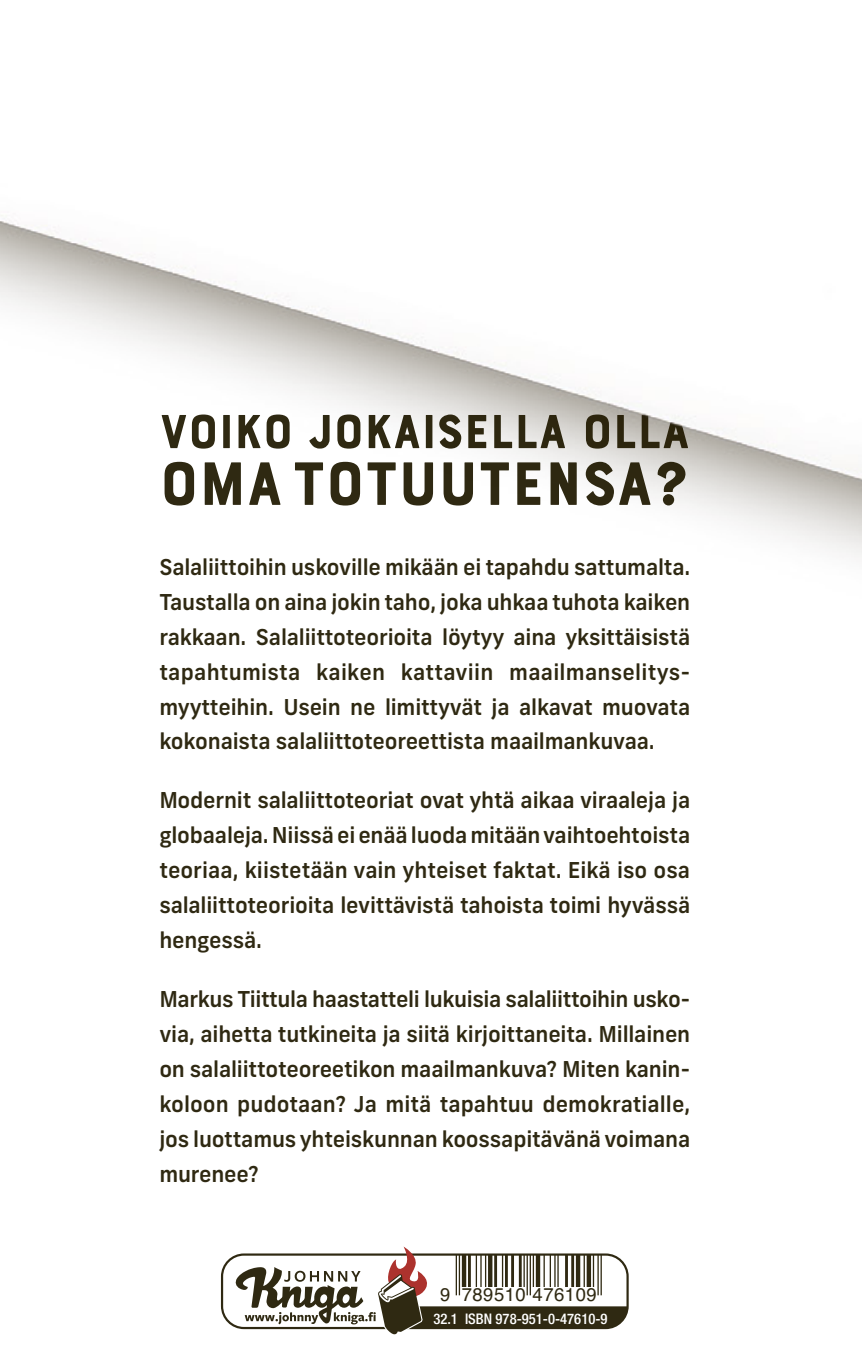
<style>
.page{position:relative;width:862px;height:1372px;background:#fff}
.page>*{position:absolute;margin:0;border:0;box-sizing:border-box;transform-origin:0 0}
.t1{font:64.35px "Bourton Base";letter-spacing:-.01em;color:#2f2912}
.t2{font:50.18px "Bourton Base";letter-spacing:-.01em;color:#2f2912}
.t3{font:500 21.82px/34.9px "Frank New";letter-spacing:-.01em;color:#2f2912;text-align:justify}
.t4{font:18.45px "Helvetica";letter-spacing:.025em;color:#2f2912}
.t5{font:500 condensed 14.62px "Helvetica Neue LT Std";color:#fff}
</style>
<div class="page">
<img style="left:0;top:215px;width:861px;height:1107px">
<div style="left:217px;top:1249px;width:414px;height:83px;border:9px solid #fff;border-radius:22px"></div>
<svg style="left:234px;top:1246px;width:393px;height:89px"></svg>
<hr style="left:455px;top:1254px;width:1px;height:41px;background:#2f2912">
<hr style="left:458px;top:1254px;width:2px;height:41px;background:#2f2912">
<div style="left:461px;top:1254px;width:5px;height:32px;background:#2f2912"></div>
<hr style="left:467px;top:1254px;width:3px;height:32px;background:#2f2912">
<hr style="left:475px;top:1254px;width:1px;height:32px;background:#2f2912">
<hr style="left:480px;top:1254px;width:1px;height:32px;background:#2f2912">
<hr style="left:484px;top:1254px;width:2px;height:32px;background:#2f2912">
<div style="left:487px;top:1254px;width:5px;height:32px;background:#2f2912"></div>
<hr style="left:494px;top:1254px;width:3px;height:32px;background:#2f2912">
<hr style="left:501px;top:1254px;width:2px;height:32px;background:#2f2912">
<hr style="left:504px;top:1254px;width:3px;height:32px;background:#2f2912">
<hr style="left:511px;top:1254px;width:2px;height:32px;background:#2f2912">
<hr style="left:518px;top:1254px;width:3px;height:32px;background:#2f2912">
<hr style="left:523px;top:1254px;width:1px;height:32px;background:#2f2912">
<hr style="left:526px;top:1254px;width:1px;height:41px;background:#2f2912">
<hr style="left:529px;top:1254px;width:1px;height:41px;background:#2f2912">
<hr style="left:532px;top:1254px;width:1px;height:32px;background:#2f2912">
<div style="left:535px;top:1254px;width:5px;height:32px;background:#2f2912"></div>
<hr style="left:543px;top:1254px;width:1px;height:32px;background:#2f2912">
<hr style="left:549px;top:1254px;width:1px;height:32px;background:#2f2912">
<hr style="left:554px;top:1254px;width:1px;height:32px;background:#2f2912">
<hr style="left:557px;top:1254px;width:1px;height:32px;background:#2f2912">
<hr style="left:564px;top:1254px;width:3px;height:32px;background:#2f2912">
<hr style="left:571px;top:1254px;width:2px;height:32px;background:#2f2912">
<div style="left:575px;top:1254px;width:5px;height:32px;background:#2f2912"></div>
<hr style="left:583px;top:1254px;width:1px;height:32px;background:#2f2912">
<svg style="left:586px;top:1254px;width:4px;height:32px"></svg>
<hr style="left:592px;top:1254px;width:1px;height:32px;background:#2f2912">
<hr style="left:597px;top:1254px;width:1px;height:41px;background:#2f2912">
<hr style="left:600px;top:1254px;width:1px;height:41px;background:#2f2912">
<h2 class="t2" style="left:159px;top:400px;width:532px">VOIKO JOKAISELLA OLLA</h2>
<h1 class="t1" style="left:159px;top:443px;width:532px">OMA TOTUUTENSA?</h1>
<p class="t3" style="left:159px;top:549px;width:532px">Salaliittoihin uskoville mikään ei tapahdu sattumalta.<br>Taustalla on aina jokin taho, joka uhkaa tuhota kaiken rakkaan. Salaliittoteorioita löytyy aina yksittäisistä tapahtumista kaiken kattaviin maailmanselitys&shy;myytteihin. Usein ne limittyvät ja alkavat muovata kokonaista salaliittoteoreettista maailmankuvaa.</p>
<p class="t3" style="left:159px;top:782px;width:532px">Modernit salaliittoteoriat ovat yhtä aikaa viraaleja ja globaaleja. Niissä ei enää luoda mitään vaihtoehtoista teoriaa, kiistetään vain yhteiset faktat. Eikä iso osa salaliittoteorioita levittävistä tahoista toimi hyvässä hengessä.</p>
<p class="t3" style="left:159px;top:981px;width:532px">Markus Tiittula haastatteli lukuisia salaliittoihin usko&shy;via, aihetta tutkineita ja siitä kirjoittaneita. Millainen on salaliittoteoreetikon maailmankuva? Miten kanin&shy;koloon pudotaan? Ja mitä tapahtuu demokratialle, jos luottamus yhteiskunnan koossapitävänä voimana murenee?</p>
<p class="t4" style="left:440px;top:1280px;width:158px">9 789510 476109</p>
<p class="t5" style="left:433px;top:1309px;width:176px">32.1 ISBN 978-951-0-47610-9</p>
</div>
